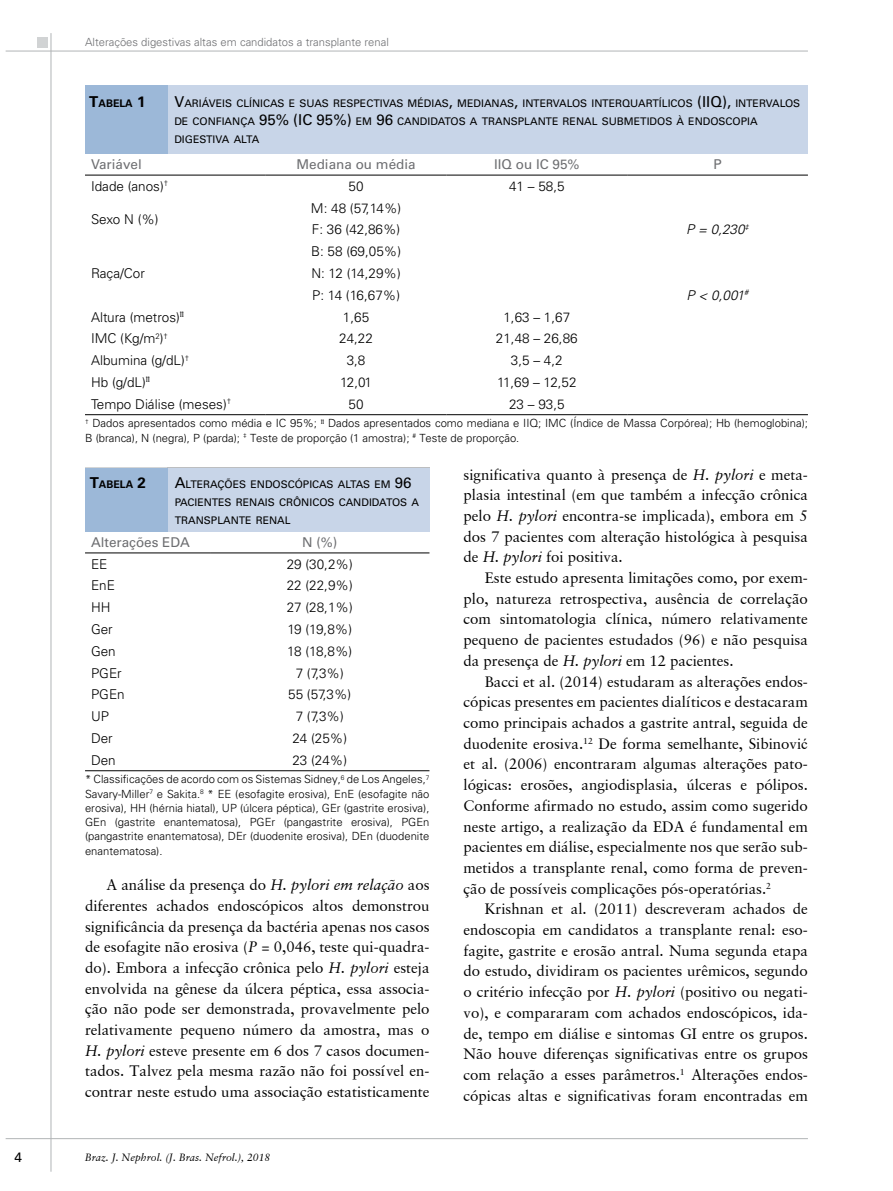
<style>
.page{position:relative;width:893px;height:1191px;background:#fff}
.page>*{position:absolute;margin:0;border:0;box-sizing:border-box;transform-origin:0 0}
.t1{font:15px/20.7px "Garamond Retrospective S Si";color:#000;text-align:justify}
.t2{font:300 13.5px/21.8px "Univers LT Std";color:#000}
.t3{font:13.5px "Univers LT Std";color:#6d6e71}
.t4{font:italic 300 13.5px "Univers LT Std";color:#000}
.t5{font:13.5px "Univers LT Std";color:#000}
.t6{font:300 11.25px/14.2px "Univers LT Std";color:#000}
.t7{font:300 11.25px "Univers LT Std";color:#6d6e71}
.t8{font:10.5px/18px "Univers LT Std";color:#000}
.t9{font:italic 10.5px "Garamond Retrospective S Si";color:#000}
.t10{font:700 10.5px "Univers LT Std";color:#000}
.s1{font-size:15px}
.s2{font-weight:400;font-size:15px}
.s3{font-style:italic}
.s4{font-family:"Times New Roman"}
</style>
<div class="page">
<div style="left:37px;top:37px;width:11px;height:11px;background:#d1d3d4"></div>
<hr style="left:6px;top:51px;width:802px;height:1px;background:#b1b4b6">
<hr style="left:51px;top:33px;width:1px;height:1138px;background:#b1b4b6">
<hr style="left:6px;top:1138px;width:802px;height:1px;background:#b1b4b6">
<hr style="left:85px;top:414px;width:181px;height:1px;background:#000">
<hr style="left:266px;top:414px;width:180px;height:1px;background:#000">
<hr style="left:446px;top:414px;width:181px;height:1px;background:#000">
<hr style="left:627px;top:414px;width:181px;height:1px;background:#000">
<hr style="left:85px;top:153px;width:181px;height:1px;background:#000">
<hr style="left:266px;top:153px;width:180px;height:1px;background:#000">
<hr style="left:446px;top:153px;width:181px;height:1px;background:#000">
<hr style="left:627px;top:153px;width:181px;height:1px;background:#000">
<hr style="left:85px;top:175px;width:181px;height:1px;background:#000">
<hr style="left:266px;top:175px;width:180px;height:1px;background:#000">
<hr style="left:446px;top:175px;width:181px;height:1px;background:#000">
<hr style="left:627px;top:175px;width:181px;height:1px;background:#000">
<div style="left:85px;top:85px;width:723px;height:68px;background:#c8d5e8"></div>
<div style="left:85px;top:85px;width:83px;height:68px;background:#9cb8d8"></div>
<hr style="left:85px;top:770px;width:125px;height:1px;background:#000">
<hr style="left:210px;top:770px;width:219px;height:1px;background:#000">
<hr style="left:85px;top:531px;width:125px;height:1px;background:#000">
<hr style="left:210px;top:531px;width:219px;height:1px;background:#000">
<hr style="left:85px;top:552px;width:125px;height:1px;background:#000">
<hr style="left:210px;top:552px;width:219px;height:1px;background:#000">
<div style="left:85px;top:468px;width:344px;height:63px;background:#c8d5e8"></div>
<div style="left:85px;top:468px;width:83px;height:63px;background:#9cb8d8"></div>
<p class="t5" style="left:14px;top:1149px;width:9px">4</p>
<p class="t7" style="left:85px;top:36px;width:305px">Alterações digestivas altas em candidatos a transplante renal</p>
<p class="t10" style="left:89px;top:98px;width:58px"><span class="s1">T</span>ABELA <span class="s1">1</span></p>
<p class="t8" style="left:174px;top:95px;width:627px"><span class="s1">V</span>ARIÁVEIS CLÍNICAS E SUAS RESPECTIVAS MÉDIAS<span class="s1">,</span> MEDIANAS<span class="s1">,</span> INTERVALOS INTERQUARTÍLICOS <span class="s1">(IIQ),</span> INTERVALOS<br>DE CONFIANÇA <span class="s1">95% (IC 95%)</span> EM <span class="s1">96</span> CANDIDATOS A TRANSPLANTE RENAL SUBMETIDOS À ENDOSCOPIA<br>DIGESTIVA ALTA</p>
<p class="t3" style="left:91px;top:156px;width:52px">Variável</p>
<p class="t3" style="left:296px;top:156px;width:121px">Mediana ou média</p>
<p class="t3" style="left:494px;top:156px;width:87px">IIQ ou IC 95%</p>
<p class="t3" style="left:713px;top:156px;width:10px">P</p>
<p class="t2" style="left:91px;top:175px;width:79px">Idade (anos)<sup>†</sup></p>
<p class="t2" style="left:349px;top:175px;width:17px">50</p>
<p class="t2" style="left:509px;top:175px;width:57px">41 – 58,5</p>
<p class="t2" style="left:91px;top:208px;width:69px">Sexo N (%)</p>
<p class="t2" style="left:311px;top:197px;width:92px">M: 48 (57,14%)<br>F: 36 (42,86%)</p>
<p class="t4" style="left:686px;top:221px;width:64px">P = 0,230<sup>‡</sup></p>
<p class="t2" style="left:91px;top:262px;width:55px">Raça/Cor</p>
<p class="t2" style="left:311px;top:240px;width:92px;text-align:justify">B: 58 (69,05%)<br>N: 12 (14,29%)<br>P: 14 (16,67%)</p>
<p class="t4" style="left:686px;top:287px;width:64px">P &lt; 0,001<sup>#</sup></p>
<p class="t2" style="left:91px;top:306px;width:95px">Altura (metros)<sup>ỻ</sup></p>
<p class="t2" style="left:343px;top:306px;width:28px">1,65</p>
<p class="t2" style="left:503px;top:306px;width:68px">1,63 – 1,67</p>
<p class="t2" style="left:91px;top:328px;width:79px">IMC (Kg/m<sup>2</sup>)<sup>†</sup></p>
<p class="t2" style="left:339px;top:328px;width:35px">24,22</p>
<p class="t2" style="left:496px;top:328px;width:83px">21,48 – 26,86</p>
<p class="t2" style="left:91px;top:349px;width:100px">Albumina (g/dL)<sup>†</sup></p>
<p class="t2" style="left:347px;top:349px;width:20px">3,8</p>
<p class="t2" style="left:511px;top:349px;width:53px">3,5 – 4,2</p>
<p class="t2" style="left:91px;top:371px;width:60px">Hb (g/dL)<sup>ỻ</sup></p>
<p class="t2" style="left:340px;top:371px;width:34px">12,01</p>
<p class="t2" style="left:497px;top:371px;width:81px">11,69 – 12,52</p>
<p class="t2" style="left:91px;top:393px;width:142px">Tempo Diálise (meses)<sup>†</sup></p>
<p class="t2" style="left:349px;top:393px;width:17px">50</p>
<p class="t2" style="left:509px;top:393px;width:57px">23 – 93,5</p>
<p class="t6" style="left:85px;top:416px;width:724px"><sup>†</sup> Dados apresentados como média e IC 95%; <sup>ỻ</sup> Dados apresentados como mediana e IIQ; IMC (Índice de Massa Corpórea); Hb (hemoglobina);<br>B (branca), N (negra), P (parda); <sup>‡</sup> Teste de proporção (1 amostra); <sup>#</sup> Teste de proporção.</p>
<p class="t10" style="left:90px;top:478px;width:77px"><span class="s1">T</span>ABELA <span class="s1">2</span> <span class="s2">A</span></p>
<p class="t8" style="left:175px;top:475px;width:246px;text-indent:11px">LTERAÇÕES ENDOSCÓPICAS ALTAS EM <span class="s1">96<br></span>PACIENTES RENAIS CRÔNICOS CANDIDATOS A<br>TRANSPLANTE RENAL</p>
<p class="t3" style="left:91px;top:534px;width:100px">Alterações EDA</p>
<p class="t3" style="left:302px;top:534px;width:37px">N (%)</p>
<p class="t2" style="left:91px;top:553px;width:18px">EE</p>
<p class="t2" style="left:287px;top:553px;width:68px">29 (30,2%)</p>
<p class="t2" style="left:91px;top:575px;width:26px">EnE</p>
<p class="t2" style="left:287px;top:575px;width:68px">22 (22,9%)</p>
<p class="t2" style="left:91px;top:596px;width:21px">HH</p>
<p class="t2" style="left:287px;top:596px;width:68px">27 (28,1%)</p>
<p class="t2" style="left:91px;top:618px;width:23px">Ger</p>
<p class="t2" style="left:287px;top:618px;width:66px">19 (19,8%)</p>
<p class="t2" style="left:91px;top:640px;width:26px">Gen</p>
<p class="t2" style="left:287px;top:640px;width:67px">18 (18,8%)</p>
<p class="t2" style="left:91px;top:662px;width:32px">PGEr</p>
<p class="t2" style="left:296px;top:662px;width:50px">7 (7,3%)</p>
<p class="t2" style="left:91px;top:684px;width:35px">PGEn</p>
<p class="t2" style="left:288px;top:684px;width:65px">55 (57,3%)</p>
<p class="t2" style="left:91px;top:705px;width:19px">UP</p>
<p class="t2" style="left:296px;top:705px;width:50px">7 (7,3%)</p>
<p class="t2" style="left:91px;top:727px;width:23px">Der</p>
<p class="t2" style="left:292px;top:727px;width:56px">24 (25%)</p>
<p class="t2" style="left:91px;top:749px;width:26px">Den</p>
<p class="t2" style="left:292px;top:749px;width:56px">23 (24%)</p>
<p class="t6" style="left:85px;top:772px;width:346px;text-align:justify">* Classificações de acordo com os Sistemas Sidney,<sup>6</sup> de Los Angeles,<sup>7<br></sup>Savary-Miller<sup>7</sup> e Sakita.<sup>8</sup> * EE (esofagite erosiva), EnE (esofagite não erosiva), HH (hérnia hiatal), UP (úlcera péptica), GEr (gastrite erosiva), GEn (gastrite enantematosa), PGEr (pangastrite erosiva), PGEn (pangastrite enantematosa), DEr (duodenite erosiva), DEn (duodenite enantematosa).</p>
<p class="t1" style="left:85px;top:874px;width:346px;text-indent:21px">A análise da presença do <span class="s3">H. pylori em relação</span> aos diferentes achados endoscópicos altos demonstrou significância da presença da bactéria apenas nos casos de esofagite não erosiva (<span class="s3">P</span> = 0,046, teste qui-quadra&shy;do). Embora a infecção crônica pelo <span class="s3">H. pylori</span> esteja envolvida na gênese da úlcera péptica, essa associa&shy;ção não pode ser demonstrada, provavelmente pelo relativamente pequeno número da amostra, mas o <span class="s3">H. pylori</span> esteve presente em 6 dos 7 casos documen&shy;tados. Talvez pela mesma razão não foi possível en&shy;contrar neste estudo uma associação estatisticamente</p>
<p class="t9" style="left:85px;top:1151px;width:187px">Braz. J. Nephrol. (J. Bras. Nefrol.), 2018</p>
<p class="t1" style="left:463px;top:464px;width:346px">significativa quanto à presença de <span class="s3">H. pylori</span> e meta&shy;plasia intestinal (em que também a infecção crônica pelo <span class="s3">H. pylori</span> encontra-se implicada), embora em 5 dos 7 pacientes com alteração histológica à pesquisa de <span class="s3">H. pylori</span> foi positiva.</p>
<p class="t1" style="left:463px;top:567px;width:346px;text-indent:21px">Este estudo apresenta limitações como, por exem&shy;plo, natureza retrospectiva, ausência de correlação com sintomatologia clínica, número relativamente pequeno de pacientes estudados (96) e não pesquisa da presença de <span class="s3">H. pylori</span> em 12 pacientes.</p>
<p class="t1" style="left:463px;top:671px;width:346px;text-indent:21px">Bacci et al. (2014) estudaram as alterações endos&shy;cópicas presentes em pacientes dialíticos e destacaram como principais achados a gastrite antral, seguida de duodenite erosiva.<sup>12</sup> De forma semelhante, Sibinovi<span class="s4">ć </span>et al. (2006) encontraram algumas alterações pato&shy;lógicas: erosões, angiodisplasia, úlceras e pólipos.<br>Conforme afirmado no estudo, assim como sugerido neste artigo, a realização da EDA é fundamental em pacientes em diálise, especialmente nos que serão sub&shy;metidos a transplante renal, como forma de preven&shy;ção de possíveis complicações pós-operatórias.<sup>2</sup></p>
<p class="t1" style="left:463px;top:898px;width:346px;text-indent:21px">Krishnan et al. (2011) descreveram achados de endoscopia em candidatos a transplante renal: eso&shy;fagite, gastrite e erosão antral. Numa segunda etapa do estudo, dividiram os pacientes urêmicos, segundo o critério infecção por <span class="s3">H. pylori</span> (positivo ou negati&shy;vo), e compararam com achados endoscópicos, ida&shy;de, tempo em diálise e sintomas GI entre os grupos.<br>Não houve diferenças significativas entre os grupos com relação a esses parâmetros.<sup>1</sup> Alterações endos&shy;cópicas altas e significativas foram encontradas em</p>
</div>
